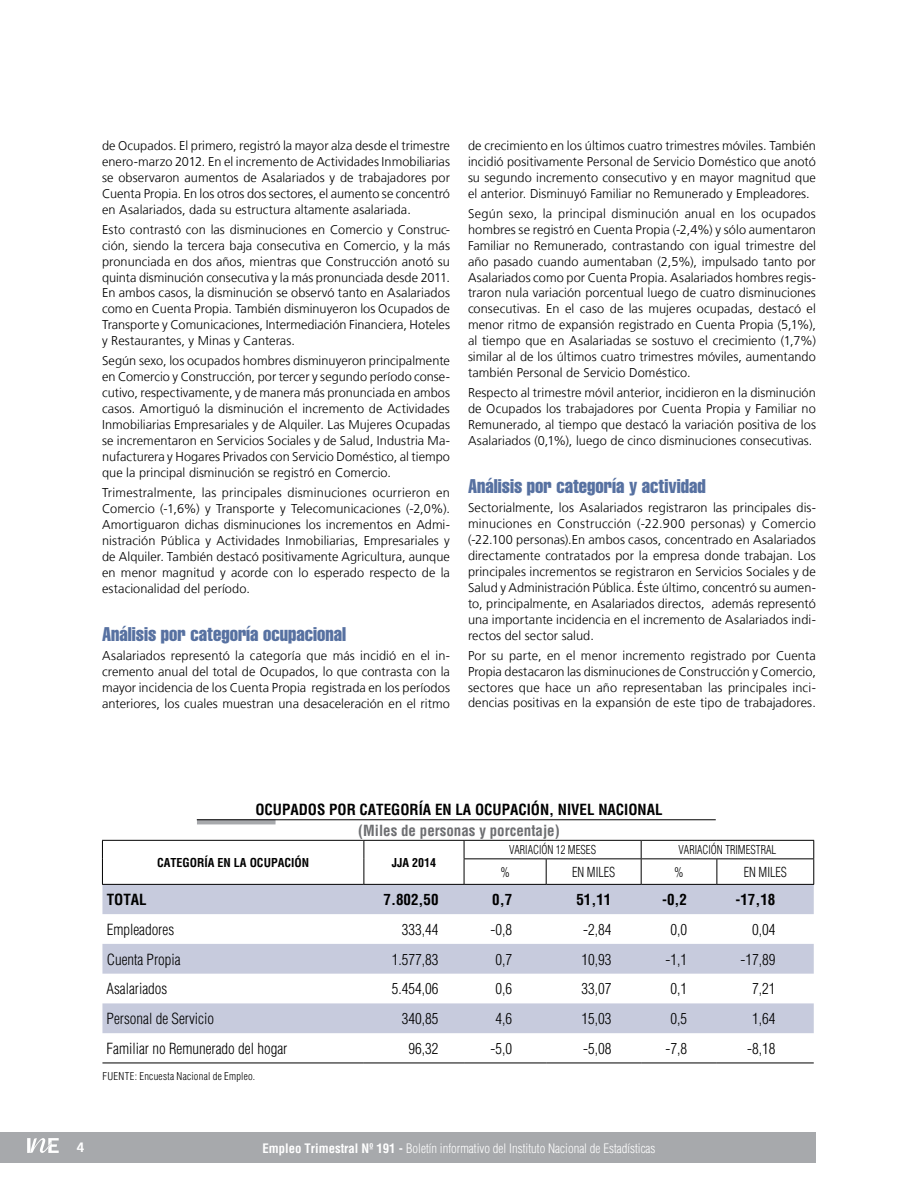
<style>
.page{position:relative;width:918px;height:1188px;background:#fff}
.page>*{position:absolute;margin:0;border:0;box-sizing:border-box;transform-origin:0 0}
.t1{font:extra-condensed 19.5px "Helvetica";color:#5771a1}
.t2{font:300 condensed 15px "Helvetica";color:#000}
.t3{font:700 condensed 15px "Helvetica";color:#000}
.t4{font:700 condensed 15px "Helvetica";color:#6d6e71}
.t5{font:300 condensed 13.5px "Helvetica";color:#000;scale:.9 1}
.t6{font:700 13.5px "Frutiger";color:#fff}
.t7{font:300 12.75px/15.9px "Frutiger";letter-spacing:.005em;color:#000;text-align:justify}
.t8{font:300 condensed 12.75px "Helvetica";color:#fff}
.t9{font:300 condensed 12px "Helvetica";color:#000;scale:.9 1}
.t10{font:700 condensed 12px "Helvetica";color:#000}
.t11{font:300 condensed 10.5px "Helvetica";letter-spacing:.03em;color:#000}
.s1{font-weight:700}
</style>
<div class="page">
<div style="left:0;top:1132px;width:816px;height:30px;background:#a7a9ac"></div>
<svg style="left:27px;top:1138px;width:32px;height:15px"></svg>
<div style="left:197px;top:819px;width:79px;height:5px;background:#a7a9ac"></div>
<hr style="left:197px;top:820px;width:519px;height:1px;background:#000">
<svg style="left:102px;top:859px;width:712px;height:204px"></svg>
<svg style="left:102px;top:885px;width:712px;height:148px;fill:#c7cbdd"></svg>
<hr style="left:102px;top:840px;width:262px;height:1px;background:#000">
<hr style="left:364px;top:840px;width:100px;height:1px;background:#000">
<hr style="left:464px;top:840px;width:82px;height:1px;background:#000">
<hr style="left:546px;top:840px;width:95px;height:1px;background:#000">
<hr style="left:641px;top:840px;width:76px;height:1px;background:#000">
<hr style="left:717px;top:840px;width:97px;height:1px;background:#000">
<svg style="left:102px;top:841px;width:1px;height:43px"></svg>
<svg style="left:364px;top:841px;width:1px;height:43px"></svg>
<hr style="left:464px;top:858px;width:82px;height:1px;background:#000">
<svg style="left:464px;top:841px;width:1px;height:43px"></svg>
<hr style="left:546px;top:858px;width:95px;height:1px;background:#000">
<svg style="left:546px;top:859px;width:1px;height:25px"></svg>
<hr style="left:641px;top:858px;width:76px;height:1px;background:#000">
<svg style="left:641px;top:841px;width:1px;height:43px"></svg>
<hr style="left:717px;top:858px;width:97px;height:1px;background:#000">
<svg style="left:717px;top:859px;width:1px;height:25px"></svg>
<svg style="left:813px;top:841px;width:1px;height:43px"></svg>
<hr style="left:102px;top:884px;width:262px;height:1px;background:#000">
<hr style="left:364px;top:884px;width:100px;height:1px;background:#000">
<hr style="left:464px;top:884px;width:82px;height:1px;background:#000">
<hr style="left:546px;top:884px;width:95px;height:1px;background:#000">
<hr style="left:641px;top:884px;width:76px;height:1px;background:#000">
<hr style="left:717px;top:884px;width:97px;height:1px;background:#000">
<hr style="left:102px;top:1063px;width:262px;height:1px;background:#000">
<hr style="left:364px;top:1063px;width:100px;height:1px;background:#000">
<hr style="left:464px;top:1063px;width:82px;height:1px;background:#000">
<hr style="left:546px;top:1063px;width:95px;height:1px;background:#000">
<hr style="left:641px;top:1063px;width:76px;height:1px;background:#000">
<hr style="left:717px;top:1063px;width:97px;height:1px;background:#000">
<p class="t7" style="left:102px;top:138px;width:349px">de Ocupados. El primero, registró la mayor alza desde el trimestre enero-marzo 2012. En el incremento de Actividades Inmobiliarias se observaron aumentos de Asalariados y de trabajadores por Cuenta Propia. En los otros dos sectores, el aumento se concentró en Asalariados, dada su estructura altamente asalariada.</p>
<p class="t7" style="left:102px;top:221px;width:349px">Esto contrastó con las disminuciones en Comercio y Construc&shy;ción, siendo la tercera baja consecutiva en Comercio, y la más pronunciada en dos años, mientras que Construcción anotó su quinta disminución consecutiva y la más pronunciada desde 2011.<br>En ambos casos, la disminución se observó tanto en Asalariados como en Cuenta Propia. También disminuyeron los Ocupados de Transporte y Comunicaciones, Intermediación Financiera, Hoteles y Restaurantes, y Minas y Canteras.</p>
<p class="t7" style="left:102px;top:353px;width:349px">Según sexo, los ocupados hombres disminuyeron principalmente en Comercio y Construcción, por tercer y segundo período conse&shy;cutivo, respectivamente, y de manera más pronunciada en ambos casos. Amortiguó la disminución el incremento de Actividades Inmobiliarias Empresariales y de Alquiler. Las Mujeres Ocupadas se incrementaron en Servicios Sociales y de Salud, Industria Ma&shy;nufacturera y Hogares Privados con Servicio Doméstico, al tiempo que la principal disminución se registró en Comercio.</p>
<p class="t7" style="left:102px;top:485px;width:349px">Trimestralmente, las principales disminuciones ocurrieron en Comercio (-1,6%) y Transporte y Telecomunicaciones (-2,0%).<br>Amortiguaron dichas disminuciones los incrementos en Admi&shy;nistración Pública y Actividades Inmobiliarias, Empresariales y de Alquiler. También destacó positivamente Agricultura, aunque en menor magnitud y acorde con lo esperado respecto de la estacionalidad del período.</p>
<h1 class="t1" style="left:102px;top:622px;width:245px">Análisis por categoría ocupacional</h1>
<p class="t7" style="left:102px;top:647px;width:349px">Asalariados representó la categoría que más incidió en el in&shy;cremento anual del total de Ocupados, lo que contrasta con la mayor incidencia de los Cuenta Propia registrada en los períodos anteriores, los cuales muestran una desaceleración en el ritmo</p>
<p class="t7" style="left:468px;top:138px;width:349px">de crecimiento en los últimos cuatro trimestres móviles. También incidió positivamente Personal de Servicio Doméstico que anotó su segundo incremento consecutivo y en mayor magnitud que el anterior. Disminuyó Familiar no Remunerado y Empleadores.</p>
<p class="t7" style="left:468px;top:205px;width:349px">Según sexo, la principal disminución anual en los ocupados hombres se registró en Cuenta Propia (-2,4%) y sólo aumentaron Familiar no Remunerado, contrastando con igual trimestre del año pasado cuando aumentaban (2,5%), impulsado tanto por Asalariados como por Cuenta Propia. Asalariados hombres regis&shy;traron nula variación porcentual luego de cuatro disminuciones consecutivas. En el caso de las mujeres ocupadas, destacó el menor ritmo de expansión registrado en Cuenta Propia (5,1%), al tiempo que en Asalariadas se sostuvo el crecimiento (1,7%) similar al de los últimos cuatro trimestres móviles, aumentando también Personal de Servicio Doméstico.</p>
<p class="t7" style="left:468px;top:385px;width:349px">Respecto al trimestre móvil anterior, incidieron en la disminución de Ocupados los trabajadores por Cuenta Propia y Familiar no Remunerado, al tiempo que destacó la variación positiva de los Asalariados (0,1%), luego de cinco disminuciones consecutivas.</p>
<h1 class="t1" style="left:468px;top:474px;width:239px">Análisis por categoría y actividad</h1>
<p class="t7" style="left:468px;top:500px;width:349px">Sectorialmente, los Asalariados registraron las principales dis&shy;minuciones en Construcción (-22.900 personas) y Comercio (-22.100 personas).En ambos casos, concentrado en Asalariados directamente contratados por la empresa donde trabajan. Los principales incrementos se registraron en Servicios Sociales y de Salud y Administración Pública. Éste último, concentró su aumen&shy;to, principalmente, en Asalariados directos, además representó una importante incidencia en el incremento de Asalariados indi&shy;rectos del sector salud.</p>
<p class="t7" style="left:468px;top:647px;width:349px">Por su parte, en el menor incremento registrado por Cuenta Propia destacaron las disminuciones de Construcción y Comercio, sectores que hace un año representaban las principales inci&shy;dencias positivas en la expansión de este tipo de trabajadores.</p>
<p class="t3" style="left:255px;top:801px;width:409px">OCUPADOS POR CATEGORÍA EN LA OCUPACIÓN, NIVEL NACIONAL</p>
<p class="t4" style="left:358px;top:822px;width:203px">(Miles de personas y porcentaje)</p>
<p class="t10" style="left:157px;top:855px;width:153px">CATEGORÍA EN LA OCU PACIÓN</p>
<p class="t10" style="left:392px;top:855px;width:46px">JJA 2014</p>
<p class="t9" style="left:509px;top:843px;width:98px">VARIACIÓN 12 MESES</p>
<p class="t9" style="left:679px;top:843px;width:110px">VARIACIÓN TRIMESTRAL</p>
<p class="t5" style="left:500px;top:864px;width:12px">%</p>
<p class="t5" style="left:572px;top:864px;width:49px">EN MILES</p>
<p class="t5" style="left:674px;top:864px;width:12px">%</p>
<p class="t5" style="left:744px;top:864px;width:49px">EN MILES</p>
<p class="t3" style="left:107px;top:891px;width:42px">TOTAL</p>
<p class="t3" style="left:384px;top:891px;width:56px">7.802,50</p>
<p class="t3" style="left:492px;top:891px;width:21px">0,7</p>
<p class="t3" style="left:576px;top:891px;width:36px">51,11</p>
<p class="t3" style="left:662px;top:891px;width:26px">-0,2</p>
<p class="t3" style="left:736px;top:891px;width:41px">-17,18</p>
<p class="t2" style="left:107px;top:921px;width:69px">Empleadores</p>
<p class="t2" style="left:402px;top:921px;width:38px">333,44</p>
<p class="t2" style="left:491px;top:921px;width:23px">-0,8</p>
<p class="t2" style="left:583px;top:921px;width:30px">-2,84</p>
<p class="t2" style="left:670px;top:921px;width:18px">0,0</p>
<p class="t2" style="left:752px;top:921px;width:25px">0,04</p>
<p class="t2" style="left:107px;top:951px;width:76px">Cuenta Propia</p>
<p class="t2" style="left:392px;top:951px;width:48px">1.577,83</p>
<p class="t2" style="left:495px;top:951px;width:18px">0,7</p>
<p class="t2" style="left:581px;top:951px;width:31px">10,93</p>
<p class="t2" style="left:665px;top:951px;width:23px">-1,1</p>
<p class="t2" style="left:740px;top:951px;width:36px">-17,89</p>
<p class="t2" style="left:107px;top:980px;width:62px">Asalariados</p>
<p class="t2" style="left:392px;top:980px;width:48px">5.454,06</p>
<p class="t2" style="left:495px;top:980px;width:18px">0,6</p>
<p class="t2" style="left:581px;top:980px;width:31px">33,07</p>
<p class="t2" style="left:670px;top:980px;width:18px">0,1</p>
<p class="t2" style="left:752px;top:980px;width:25px">7,21</p>
<p class="t2" style="left:107px;top:1010px;width:109px">Personal de Servicio</p>
<p class="t2" style="left:402px;top:1010px;width:38px">340,85</p>
<p class="t2" style="left:495px;top:1010px;width:18px">4,6</p>
<p class="t2" style="left:581px;top:1010px;width:31px">15,03</p>
<p class="t2" style="left:670px;top:1010px;width:18px">0,5</p>
<p class="t2" style="left:752px;top:1010px;width:25px">1,64</p>
<p class="t2" style="left:107px;top:1040px;width:182px">Familiar no Remunerado del hogar</p>
<p class="t2" style="left:409px;top:1040px;width:31px">96,32</p>
<p class="t2" style="left:490px;top:1040px;width:23px">-5,0</p>
<p class="t2" style="left:583px;top:1040px;width:30px">-5,08</p>
<p class="t2" style="left:665px;top:1040px;width:23px">-7,8</p>
<p class="t2" style="left:747px;top:1040px;width:30px">-8,18</p>
<p class="t11" style="left:102px;top:1070px;width:154px">FUENTE: Encuesta Nacional de Empleo.</p>
<p class="t6" style="left:77px;top:1139px;width:9px">4</p>
<p class="t8" style="left:262px;top:1141px;width:395px"><span class="s1">Empleo Trimestral Nº 191 -</span> Boletín informativo del Instituto Nacional de Estadísticas</p>
</div>
